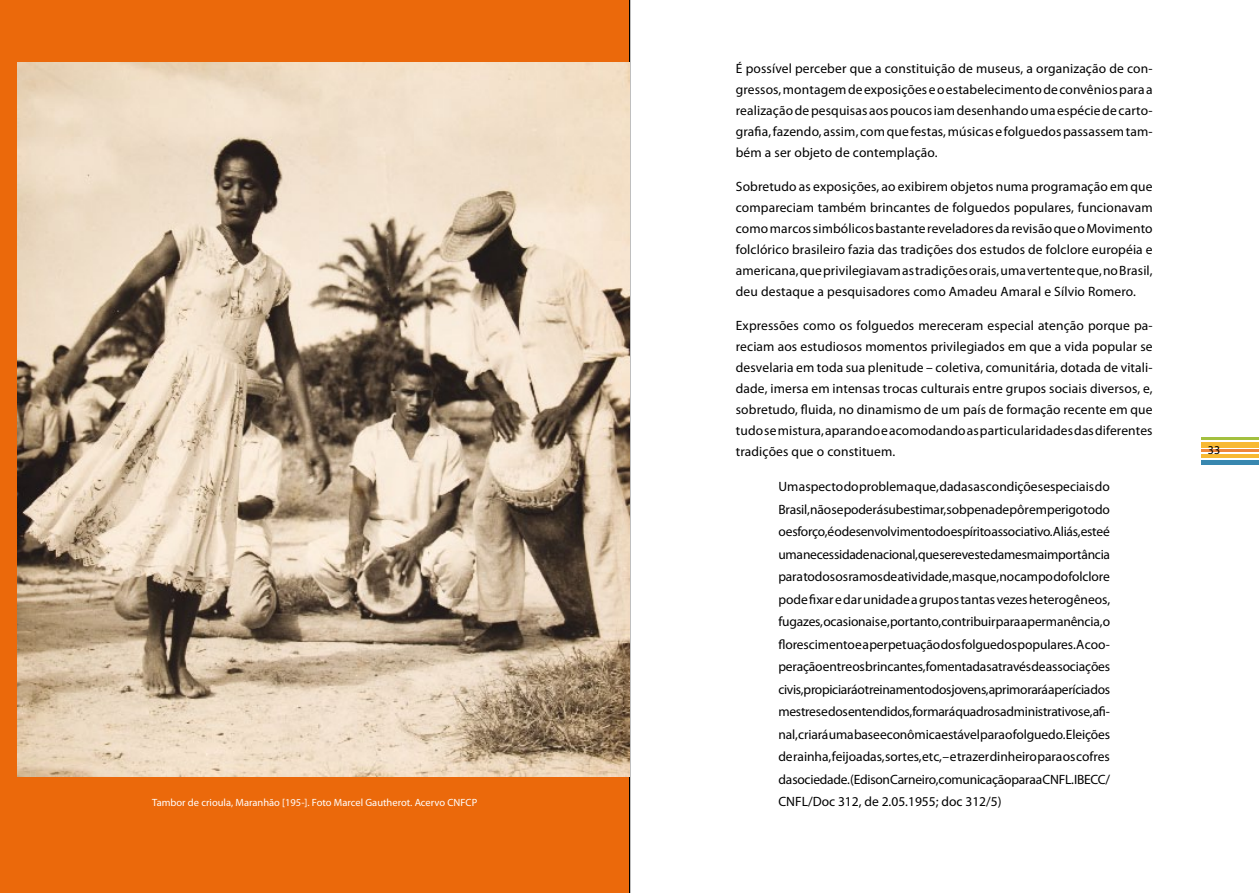
<style>
.page{position:relative;width:1259px;height:893px;background:#fff}
.page>*{position:absolute;margin:0;border:0;box-sizing:border-box;transform-origin:0 0}
.t1{font:13.5px/21px "Myriad Pro";letter-spacing:.01em;color:#000;text-align:justify}
.t2{font:12px "Myriad Pro";color:#000}
.t3{font:10.5px "Myriad Pro";color:#fff}
</style>
<div class="page">
<div style="left:1201px;top:460px;width:58px;height:5px;background:#3887af"></div>
<hr style="left:1201px;top:449px;width:58px;height:3px;background:#eb690b">
<div style="left:1201px;top:442px;width:58px;height:6px;background:#f8b933"></div>
<hr style="left:1201px;top:437px;width:58px;height:2px;background:#8cb110">
<hr style="left:1201px;top:454px;width:58px;height:4px;background:#f8b933">
<hr style="left:629px;top:0;width:1px;height:893px;background:#000">
<div style="left:0;top:0;width:629px;height:893px;background:#eb690b"></div>
<img style="left:17px;top:63px;width:612px;height:713px">
<p class="t3" style="left:152px;top:796px;width:327px">Tambor de crioula, Maranhão [195-]. Foto Marcel Gautherot. Acervo CNFCP</p>
<p class="t1" style="left:736px;top:58px;width:418px">É possível perceber que a constituição de museus, a organização de con&shy;gressos, montagem de exposições e o estabelecimento de convênios para a realização de pesquisas aos poucos iam desenhando uma espécie de carto&shy;grafia, fazendo, assim, com que festas, músicas e folguedos passassem tam&shy;bém a ser objeto de contemplação.</p>
<p class="t1" style="left:736px;top:176px;width:418px">Sobretudo as exposições, ao exibirem objetos numa programação em que compareciam também brincantes de folguedos populares, funcionavam como marcos simbólicos bastante reveladores da revisão que o Movimento folclórico brasileiro fazia das tradições dos estudos de folclore européia e americana, que privilegiavam as tradições orais, uma vertente que, no Brasil, deu destaque a pesquisadores como Amadeu Amaral e Sílvio Romero.</p>
<p class="t1" style="left:736px;top:314px;width:418px">Expressões como os folguedos mereceram especial atenção porque pa&shy;reciam aos estudiosos momentos privilegiados em que a vida popular se desvelaria em toda sua plenitude – coletiva, comunitária, dotada de vitali&shy;dade, imersa em intensas trocas culturais entre grupos sociais diversos, e, sobretudo, fluida, no dinamismo de um país de formação recente em que tudo se mistura, aparando e acomodando as particularidades das diferentes tradições que o constituem.</p>
<p class="t1" style="left:778px;top:475px;width:333px;line-height:22.5px">Um aspecto do problema que, dadas as condições especiais do Brasil, não se poderá subestimar, sob pena de pôr em perigo todo o esforço, é o desenvolvimento do espírito associativo. Aliás, este é uma necessidade nacional, que se reveste da mesma importância para todos os ramos de atividade, mas que, no campo do folclore pode fixar e dar unidade a grupos tantas vezes heterogêneos, fugazes, ocasionais e, portanto, contribuir para a permanência, o florescimento e a perpetuação dos folguedos populares. A coo&shy;peração entre os brincantes, fomentadas através de associações civis, propiciará o treinamento dos jovens, aprimorará a perícia dos mestres e dos entendidos, formará quadros administrativos e, afi&shy;nal, criará uma base econômica estável para o folguedo. Eleições de rainha, feijoadas, sortes, etc, – e trazer dinheiro para os cofres da sociedade. (Edison Carneiro, comunicação para a CNFL. IBECC/ CNFL/Doc 312, de 2.05.1955; doc 312/5)</p>
<p class="t2" style="left:1208px;top:442px;width:14px">33</p>
</div>
